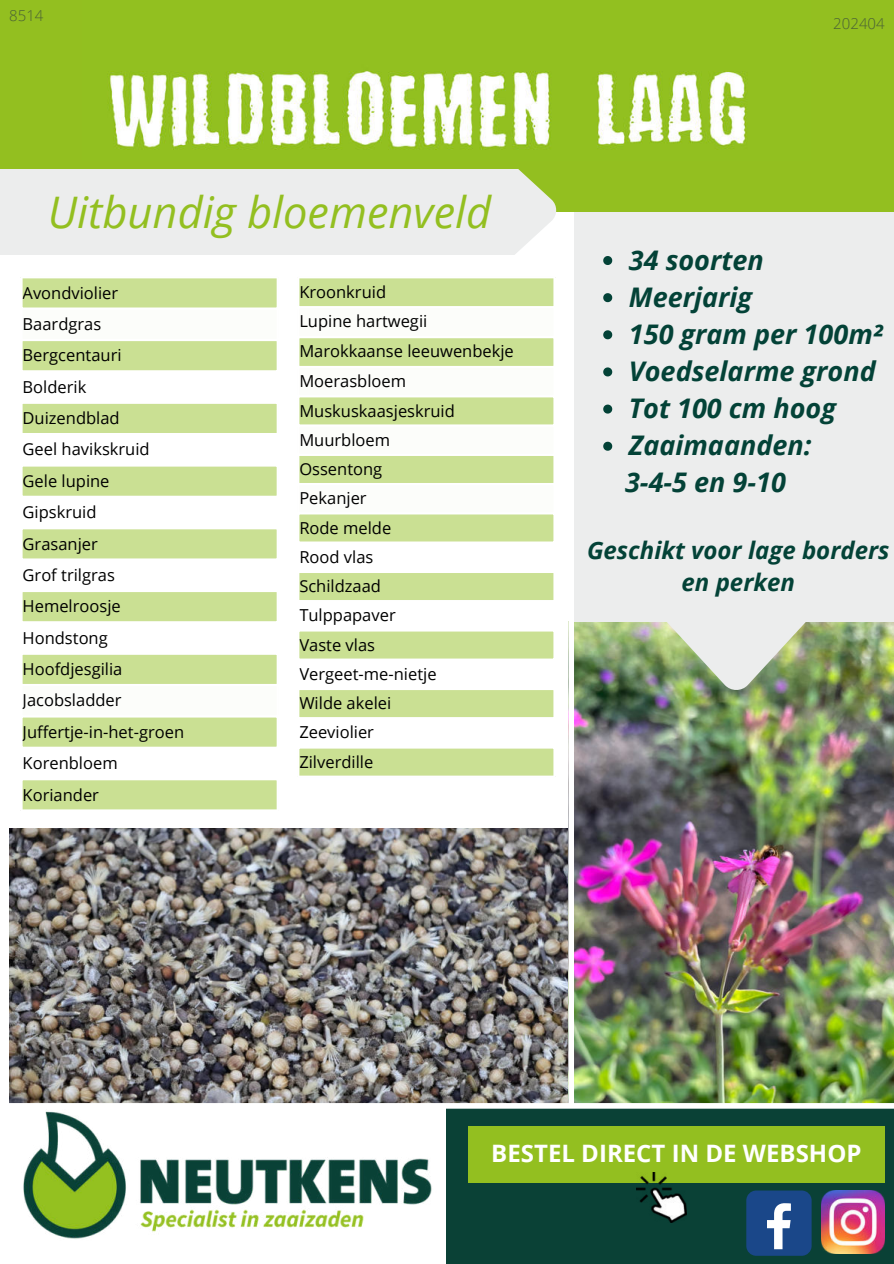
<style>
.page{position:relative;width:894px;height:1264px;background:#fff}
.page>*{position:absolute;margin:0;border:0;box-sizing:border-box;transform-origin:0 0}
.t1{font:italic 43.5px "Open Sans";color:#93bf20}
.t2{font:italic 700 27px/37.2px "Open Sans";color:#034237}
.t3{font:italic 700 24px/32.7px "Open Sans";color:#034237;text-align:center}
.t4{font:700 24px "Open Sans";color:#fff}
.t5{font:16.5px/31.3px "Open Sans";color:#000}
.t6{font:300 15px "Open Sans";color:#4a6136}
</style>
<div class="page">
<div style="left:23px;top:278px;width:253px;height:531px;background:#cae093"></div>
<svg style="left:23px;top:310px;width:253px;height:60px"></svg>
<svg style="left:23px;top:372px;width:253px;height:406px"></svg>
<hr style="left:20px;top:307px;width:259px;height:3px;background:#fff">
<hr style="left:20px;top:339px;width:259px;height:2px;background:#fff">
<hr style="left:20px;top:370px;width:259px;height:2px;background:#fff">
<hr style="left:20px;top:401px;width:259px;height:3px;background:#fff">
<hr style="left:20px;top:433px;width:259px;height:2px;background:#fff">
<hr style="left:20px;top:464px;width:259px;height:2px;background:#fff">
<hr style="left:20px;top:495px;width:259px;height:3px;background:#fff">
<hr style="left:20px;top:527px;width:259px;height:2px;background:#fff">
<hr style="left:20px;top:558px;width:259px;height:2px;background:#fff">
<hr style="left:20px;top:590px;width:259px;height:2px;background:#fff">
<hr style="left:20px;top:621px;width:259px;height:2px;background:#fff">
<hr style="left:20px;top:652px;width:259px;height:3px;background:#fff">
<hr style="left:20px;top:684px;width:259px;height:2px;background:#fff">
<hr style="left:20px;top:715px;width:259px;height:2px;background:#fff">
<hr style="left:20px;top:746px;width:259px;height:3px;background:#fff">
<hr style="left:20px;top:778px;width:259px;height:2px;background:#fff">
<img style="left:9px;top:828px;width:559px;height:275px">
<img style="left:574px;top:621px;width:319px;height:482px">
<div style="left:574px;top:212px;width:319px;height:409px;background:#eceded"></div>
<div style="left:299px;top:278px;width:254px;height:497px;background:#cae093"></div>
<svg style="left:299px;top:308px;width:254px;height:204px"></svg>
<svg style="left:299px;top:543px;width:254px;height:203px"></svg>
<hr style="left:297px;top:306px;width:258px;height:2px;background:#fff">
<hr style="left:297px;top:336px;width:258px;height:2px;background:#fff">
<hr style="left:297px;top:366px;width:258px;height:2px;background:#fff">
<hr style="left:297px;top:395px;width:258px;height:2px;background:#fff">
<hr style="left:297px;top:424px;width:258px;height:2px;background:#fff">
<hr style="left:297px;top:453px;width:258px;height:3px;background:#fff">
<hr style="left:297px;top:483px;width:258px;height:2px;background:#fff">
<hr style="left:297px;top:512px;width:258px;height:2px;background:#fff">
<hr style="left:297px;top:541px;width:258px;height:2px;background:#fff">
<hr style="left:297px;top:570px;width:258px;height:3px;background:#fff">
<hr style="left:297px;top:600px;width:258px;height:2px;background:#fff">
<hr style="left:297px;top:629px;width:258px;height:2px;background:#fff">
<hr style="left:297px;top:658px;width:258px;height:2px;background:#fff">
<hr style="left:297px;top:687px;width:258px;height:3px;background:#fff">
<hr style="left:297px;top:717px;width:258px;height:2px;background:#fff">
<hr style="left:297px;top:746px;width:258px;height:2px;background:#fff">
<img style="left:661px;top:621px;width:149px;height:69px">
<div style="left:0;top:0;width:893px;height:212px;background:#93bf20"></div>
<svg style="left:0;top:169px;width:556px;height:86px;fill:#eceded"></svg>
<div style="left:5px;top:169px;width:534px;height:86px;background:#eceded"></div>
<div style="left:446px;top:1105px;width:447px;height:158px;background:#0a4136"></div>
<div style="left:746px;top:1190px;width:65px;height:65px;background:#1a4789;border-radius:10px"></div>
<svg style="left:767px;top:1203px;width:23px;height:46px"></svg>
<img style="left:821px;top:1190px;width:62px;height:63px">
<div style="left:468px;top:1126px;width:416px;height:56px;background:#93bf20"></div>
<img style="left:636px;top:1172px;width:50px;height:50px">
<img style="left:23px;top:1111px;width:409px;height:128px">
<div style="left:0;top:1103px;width:893px;height:5px;background:#fff"></div>
<svg style="left:603px;top:256px;width:9px;height:9px"></svg>
<svg style="left:603px;top:293px;width:9px;height:9px"></svg>
<svg style="left:603px;top:330px;width:9px;height:9px"></svg>
<svg style="left:603px;top:367px;width:9px;height:9px"></svg>
<svg style="left:603px;top:404px;width:9px;height:9px"></svg>
<svg style="left:603px;top:442px;width:9px;height:9px"></svg>
<img style="left:109px;top:71px;width:639px;height:79px">
<p class="t6" style="left:9px;top:5px;width:36px">8514</p>
<h1 class="t1" style="left:48px;top:182px;width:445px">Uitbundig bloemenveld</h1>
<p class="t5" style="left:23px;top:276px;width:163px">Avondviolier<br>Baardgras<br>Bergcentauri<br>Bolderik<br>Duizendblad<br>Geel havikskruid<br>Gele lupine<br>Gipskruid<br>Grasanjer<br>Grof trilgras<br>Hemelroosje<br>Hondstong<br>Hoofdjesgilia<br>Jacobsladder<br>Juffertje-in-het-groen<br>Korenbloem<br>Koriander</p>
<p class="t5" style="left:299px;top:276px;width:216px;line-height:29.4px">Kroonkruid<br>Lupine hartwegii<br>Marokkaanse leeuwenbekje<br>Moerasbloem<br>Muskuskaasjeskruid<br>Muurbloem<br>Ossentong<br>Pekanjer<br>Rode melde<br>Rood vlas<br>Schildzaad<br>Tulppapaver<br>Vaste vlas<br>Vergeet-me-nietje<br>Wilde akelei<br>Zeeviolier<br>Zilverdille</p>
<p class="t6" style="left:833px;top:14px;width:53px">202404</p>
<h2 class="t2" style="left:625px;top:240px;width:259px">34 soorten<br>Meerjarig<br>150 gram per 100m²<br>Voedselarme grond<br>Tot 100 cm hoog<br>Zaaimaanden:<br>3-4-5 en 9-10</h2>
<h3 class="t3" style="left:587px;top:533px;width:304px">Geschikt voor lage borders en perken</h3>
<h3 class="t4" style="left:491px;top:1136px;width:371px">BESTEL DIRECT IN DE WEBSHOP</h3>
</div>
